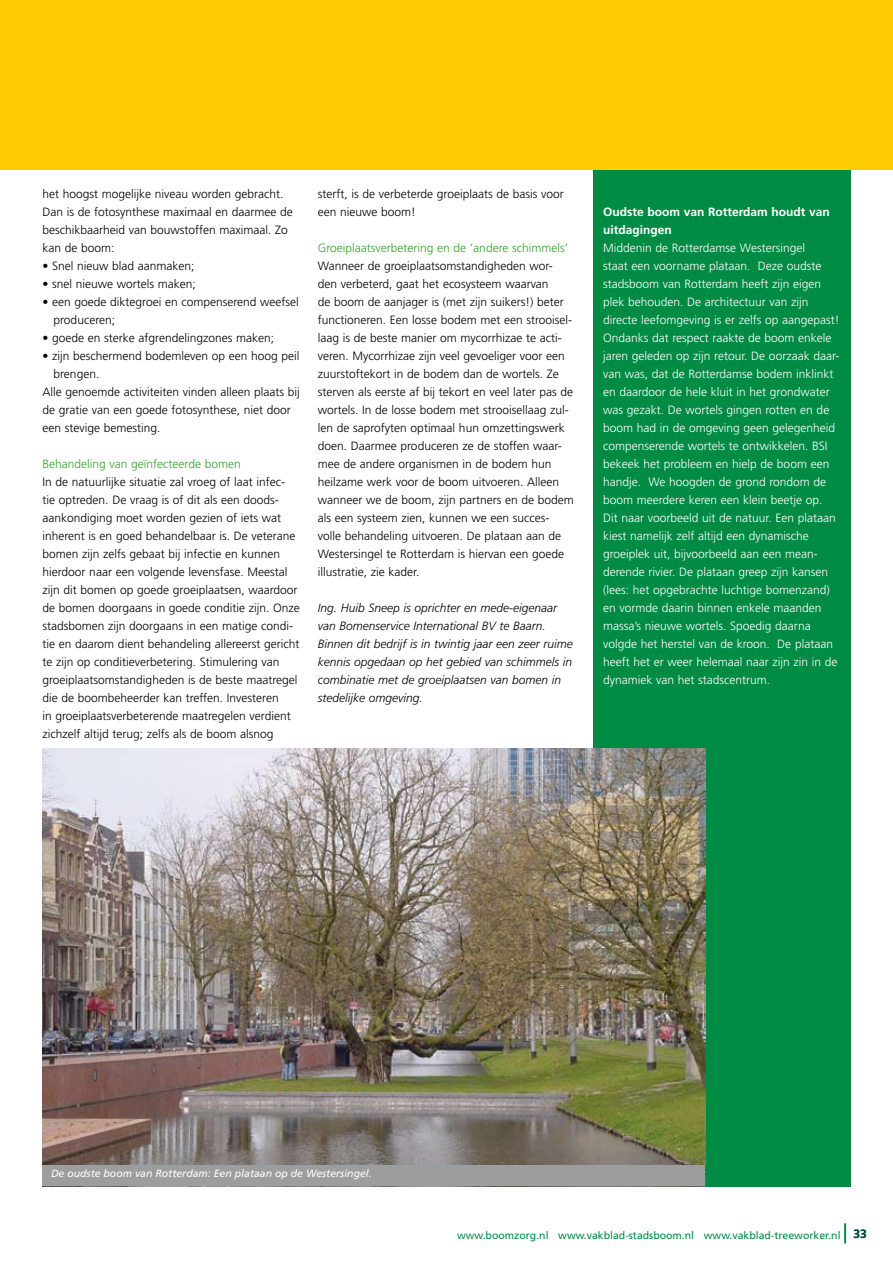
<style>
.page{position:relative;width:893px;height:1263px;background:#fff}
.page>*{position:absolute;margin:0;border:0;box-sizing:border-box;transform-origin:0 0}
.t1{font:300 12px/18px "Frutiger";color:#000}
.t2{font:300 12px/18px "Frutiger";color:#fff}
.t3{font:italic 300 12px/18px "Frutiger";color:#000}
.t4{font:300 12px "Frutiger";color:#35a32c}
.t5{font:700 12px/18px "Frutiger";color:#fff}
.t6{font:10.5px "Frutiger";color:#008b45}
.t7{font:italic 10.5px "Frutiger";color:#fff}
.s1{font-weight:700;font-size:12px;color:#00513c}
</style>
<div class="page">
<hr style="left:844px;top:1223px;width:2px;height:20px;background:#008b45">
<div style="left:593px;top:157px;width:257px;height:1029px;background:#008b45"></div>
<div style="left:0;top:0;width:893px;height:170px;background:#fecc00"></div>
<img style="left:43px;top:748px;width:662px;height:417px">
<div style="left:43px;top:1165px;width:662px;height:21px;background:#9c9d9f"></div>
<p class="t1" style="left:43px;top:185px;width:252px">het hoogst mogelijke niveau worden gebracht.<br>Dan is de fotosynthese maximaal en daarmee de beschikbaarheid van bouwstoffen maximaal. Zo kan de boom:</p>
<p class="t1" style="left:43px;top:257px;width:154px">• Snel nieuw blad aanmaken;</p>
<p class="t1" style="left:43px;top:275px;width:155px">• snel nieuwe wortels maken;</p>
<p class="t1" style="left:54px;top:293px;width:247px;text-indent:-11px">• een goede diktegroei en compenserend weefsel produceren;</p>
<p class="t1" style="left:43px;top:329px;width:233px">• goede en sterke afgrendelingzones maken;</p>
<p class="t1" style="left:43px;top:347px;width:259px">• zijn beschermend bodemleven op een hoog peil</p>
<p class="t1" style="left:54px;top:365px;width:47px">brengen.</p>
<p class="t1" style="left:43px;top:383px;width:259px">Alle genoemde activiteiten vinden alleen plaats bij</p>
<p class="t1" style="left:43px;top:401px;width:250px">de gratie van een goede fotosynthese, niet door</p>
<p class="t1" style="left:43px;top:419px;width:120px">een stevige bemesting.</p>
<p class="t4" style="left:43px;top:457px;width:200px">Behandeling van geïnfecteerde bomen</p>
<p class="t1" style="left:43px;top:473px;width:259px">In de natuurlijke situatie zal vroeg of laat infec&shy;tie optreden. De vraag is of dit als een doods&shy;aankondiging moet worden gezien of iets wat inherent is en goed behandelbaar is. De veterane bomen zijn zelfs gebaat bij infectie en kunnen hierdoor naar een volgende levensfase. Meestal zijn dit bomen op goede groeiplaatsen, waardoor de bomen doorgaans in goede conditie zijn. Onze stadsbomen zijn doorgaans in een matige condi&shy;tie en daarom dient behandeling allereerst gericht te zijn op conditieverbetering. Stimulering van groeiplaatsomstandigheden is de beste maatregel die de boombeheerder kan treffen. Investeren<br>in groeiplaatsverbeterende maatregelen verdient zichzelf altijd terug; zelfs als de boom alsnog</p>
<p class="t1" style="left:318px;top:185px;width:247px">sterft, is de verbeterde groeiplaats de basis voor een nieuwe boom!</p>
<p class="t4" style="left:318px;top:241px;width:252px">Groeiplaatsverbetering en de ‘andere schimmels’</p>
<p class="t1" style="left:318px;top:257px;width:258px">Wanneer de groeiplaatsomstandigheden wor&shy;den verbeterd, gaat het ecosysteem waarvan<br>de boom de aanjager is (met zijn suikers!) beter functioneren. Een losse bodem met een strooisel&shy;laag is de beste manier om mycorrhizae te acti&shy;veren. Mycorrhizae zijn veel gevoeliger voor een zuurstoftekort in de bodem dan de wortels. Ze sterven als eerste af bij tekort en veel later pas de wortels. In de losse bodem met strooisellaag zul&shy;len de saprofyten optimaal hun omzettingswerk doen. Daarmee produceren ze de stoffen waar&shy;mee de andere organismen in de bodem hun heilzame werk voor de boom uitvoeren. Alleen wanneer we de boom, zijn partners en de bodem als een systeem zien, kunnen we een succes&shy;volle behandeling uitvoeren. De plataan aan de Westersingel te Rotterdam is hiervan een goede illustratie, zie kader.</p>
<p class="t3" style="left:318px;top:599px;width:257px">Ing. Huib Sneep is oprichter en mede-eigenaar van Bomenservice International BV te Baarn.<br>Binnen dit bedrijf is in twintig jaar een zeer ruime kennis opgedaan op het gebied van schimmels in combinatie met de groeiplaatsen van bomen in stedelijke omgeving.</p>
<p class="t5" style="left:603px;top:203px;width:228px">Oudste boom van Rotterdam houdt van uitdagingen</p>
<p class="t2" style="left:603px;top:239px;width:238px">Middenin de Rotterdamse Westersingel<br>staat een voorname plataan. Deze oudste stadsboom van Rotterdam heeft zijn eigen plek behouden. De architectuur van zijn directe leefomgeving is er zelfs op aangepast!<br>Ondanks dat respect raakte de boom enkele jaren geleden op zijn retour. De oorzaak daar&shy;van was, dat de Rotterdamse bodem inklinkt en daardoor de hele kluit in het grondwater was gezakt. De wortels gingen rotten en de boom had in de omgeving geen gelegenheid compenserende wortels te ontwikkelen. BSI bekeek het probleem en hielp de boom een handje. We hoogden de grond rondom de boom meerdere keren een klein beetje op.<br>Dit naar voorbeeld uit de natuur. Een plataan kiest namelijk zelf altijd een dynamische groeiplek uit, bijvoorbeeld aan een mean&shy;derende rivier. De plataan greep zijn kansen (lees: het opgebrachte luchtige bomenzand) en vormde daarin binnen enkele maanden massa’s nieuwe wortels. Spoedig daarna volgde het herstel van de kroon. De plataan heeft het er weer helemaal naar zijn zin in de dynamiek van het stadscentrum.</p>
<p class="t7" style="left:51px;top:1167px;width:322px">De oudste boom van Rotterdam: Een plataan op de Westersingel.</p>
<p class="t6" style="left:457px;top:1229px;width:411px">www.boomzorg.nl www.vakblad-stadsboom.nl www.vakblad-treeworker.nl <span class="s1">33</span></p>
</div>
